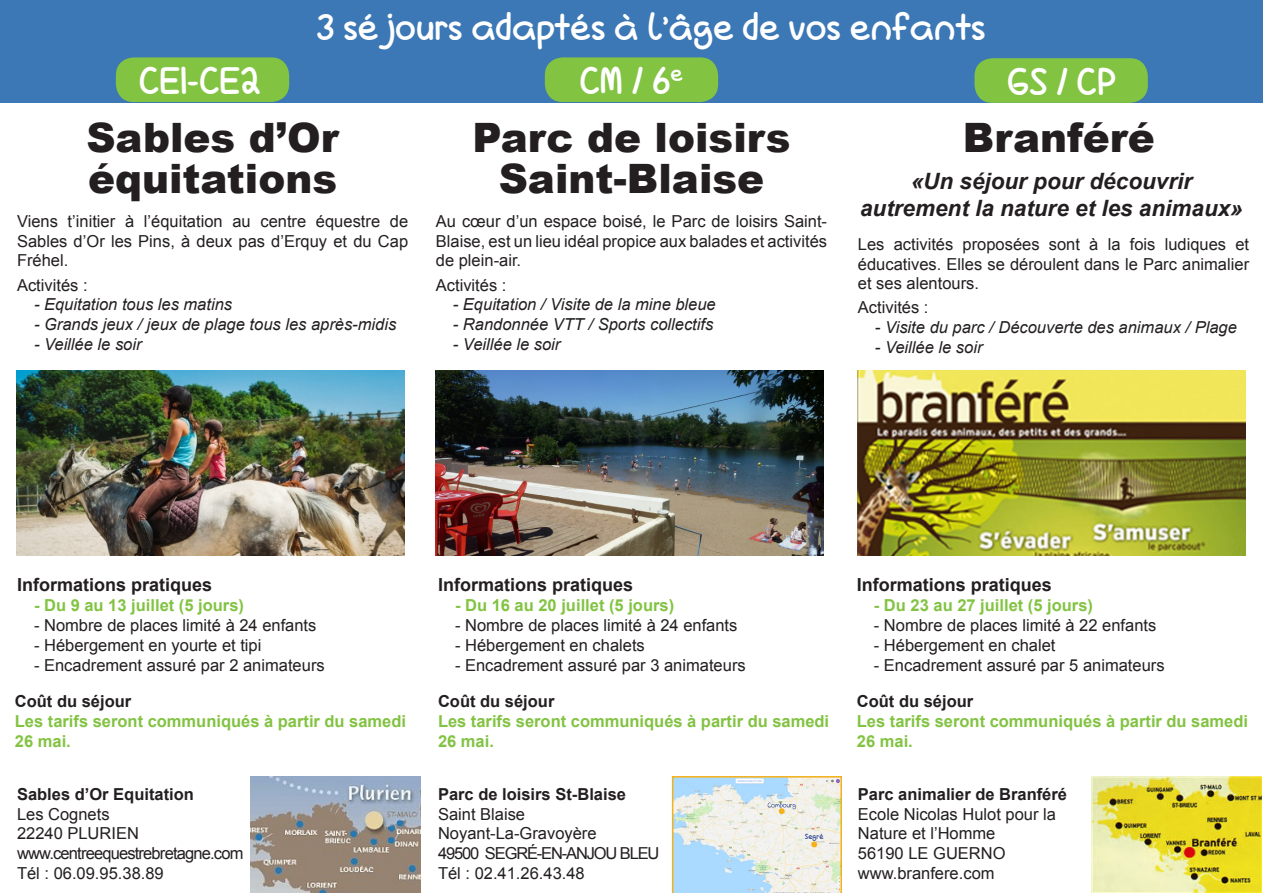
<style>
.page{position:relative;width:1263px;height:893px;background:#fff}
.page>*{position:absolute;margin:0;border:0;box-sizing:border-box;transform-origin:0 0}
.t1{font:900 40.5px "Arial";color:#231f20}
.t2{font:700 39px "Love Is Complicated Again";color:#fff}
.t3{font:700 37.5px "Love Is Complicated Again";color:#fff}
.t4{font:italic 700 22.5px/27px "Arial";color:#231f20;text-align:center}
.t5{font:700 18px "Arial";color:#231f20}
.t6{font:16.5px/19.8px "Arial";color:#231f20;text-align:justify}
.t7{font:700 16.5px/19.8px "Arial";color:#82c342}
.t8{font:italic 16.5px "Arial";color:#231f20}
.t9{font:700 16.5px "Arial";color:#231f20}
.t10{font:16.5px "Arial";letter-spacing:-.05em;color:#231f20}
.t11{font:16.5px "Arial";letter-spacing:-.07em;color:#231f20}
.t12{font:700 7.5px "Love Is Complicated Again";color:#253f8e}
</style>
<div class="page">
<div style="left:0;top:0;width:1263px;height:102px;background:#3c78b5"></div>
<div style="left:116px;top:57px;width:173px;height:45px;background:#82c342;border-radius:18px"></div>
<div style="left:545px;top:57px;width:173px;height:45px;background:#82c342;border-radius:18px"></div>
<div style="left:974px;top:58px;width:174px;height:45px;background:#82c342;border-radius:18px"></div>
<img style="left:251px;top:776px;width:170px;height:117px">
<img style="left:17px;top:370px;width:387px;height:186px">
<img style="left:436px;top:370px;width:388px;height:186px">
<svg style="left:672px;top:776px;width:170px;height:117px"></svg>
<img style="left:857px;top:370px;width:388px;height:186px">
<img style="left:1092px;top:776px;width:170px;height:117px">
<p class="t3" style="left:316px;top:5px;width:671px">3 séjours adaptés à l’âge de vos enfants</p>
<p class="t2" style="left:139px;top:58px;width:123px">CE1-CE2</p>
<p class="t2" style="left:580px;top:58px;width:105px">CM / 6<sup>e</sup></p>
<p class="t2" style="left:1007px;top:59px;width:110px">GS / CP</p>
<p class="t1" style="left:86px;top:108px;width:254px">Sables d’Or</p>
<p class="t1" style="left:88px;top:149px;width:251px">équitations</p>
<p class="t1" style="left:472px;top:108px;width:320px">Parc de loisirs</p>
<p class="t1" style="left:963px;top:108px;width:193px">Branféré</p>
<p class="t1" style="left:499px;top:149px;width:267px">Saint-Blaise</p>
<p class="t4" style="left:860px;top:168px;width:384px">«Un séjour pour découvrir autrement la nature et les animaux»</p>
<p class="t6" style="left:858px;top:234px;width:393px">Les activités proposées sont à la fois ludiques et éducatives. Elles se déroulent dans le Parc animalier et ses alentours.</p>
<p class="t6" style="left:858px;top:298px;width:72px">Activités :</p>
<p class="t8" style="left:875px;top:317px;width:363px">- Visite du parc / Découverte des animaux / Plage</p>
<p class="t8" style="left:875px;top:337px;width:109px">- Veillée le soir</p>
<p class="t6" style="left:436px;top:211px;width:393px">Au cœur d’un espace boisé, le Parc de loisirs Saint-Blaise, est un lieu idéal propice aux balades et activités de plein-air.</p>
<p class="t6" style="left:436px;top:275px;width:72px">Activités :</p>
<p class="t8" style="left:453px;top:294px;width:264px">- Equitation / Visite de la mine bleue</p>
<p class="t8" style="left:453px;top:314px;width:262px">- Randonnée VTT / Sports collectifs</p>
<p class="t8" style="left:453px;top:333px;width:109px">- Veillée le soir</p>
<p class="t6" style="left:17px;top:211px;width:393px">Viens t’initier à l’équitation au centre équestre de Sables d’Or les Pins, à deux pas d’Erquy et du Cap Fréhel.</p>
<p class="t6" style="left:17px;top:275px;width:72px">Activités :</p>
<p class="t8" style="left:34px;top:294px;width:200px">- Equitation tous les matins</p>
<p class="t8" style="left:34px;top:314px;width:364px">- Grands jeux / jeux de plage tous les après-midis</p>
<p class="t8" style="left:34px;top:333px;width:109px">- Veillée le soir</p>
<p class="t5" style="left:17px;top:573px;width:197px">Informations pratiques</p>
<p class="t7" style="left:34px;top:596px;width:211px">- Du 9 au 13 juillet (5 jours)</p>
<p class="t6" style="left:34px;top:615px;width:284px">- Nombre de places limité à 24 enfants</p>
<p class="t6" style="left:34px;top:635px;width:229px">- Hébergement en yourte et tipi</p>
<p class="t6" style="left:34px;top:655px;width:292px">- Encadrement assuré par 2 animateurs</p>
<p class="t9" style="left:15px;top:690px;width:118px">Coût du séjour</p>
<p class="t7" style="left:15px;top:712px;width:393px">Les tarifs seront communiqués à partir du samedi<br>26 mai.</p>
<p class="t9" style="left:17px;top:783px;width:178px">Sables d’Or Equitation</p>
<p class="t6" style="left:17px;top:804px;width:94px">Les Cognets</p>
<p class="t6" style="left:17px;top:824px;width:123px">22240 PLURIEN</p>
<p class="t10" style="left:17px;top:843px;width:228px">www.centreequestrebretagne.com</p>
<p class="t6" style="left:17px;top:863px;width:148px">Tél : 06.09.95.38.89</p>
<p class="t5" style="left:438px;top:573px;width:197px">Informations pratiques</p>
<p class="t7" style="left:455px;top:596px;width:221px">- Du 16 au 20 juillet (5 jours)</p>
<p class="t6" style="left:455px;top:615px;width:284px">- Nombre de places limité à 24 enfants</p>
<p class="t6" style="left:455px;top:635px;width:191px">- Hébergement en chalets</p>
<p class="t6" style="left:455px;top:655px;width:292px">- Encadrement assuré par 3 animateurs</p>
<p class="t9" style="left:438px;top:690px;width:118px">Coût du séjour</p>
<p class="t7" style="left:438px;top:712px;width:393px">Les tarifs seront communiqués à partir du samedi<br>26 mai.</p>
<p class="t9" style="left:438px;top:783px;width:190px">Parc de loisirs St-Blaise</p>
<p class="t6" style="left:438px;top:804px;width:89px">Saint Blaise</p>
<p class="t6" style="left:438px;top:824px;width:160px">Noyant-La-Gravoyère</p>
<p class="t11" style="left:438px;top:843px;width:223px">49500 SEGRÉ-EN-ANJOU BLEU</p>
<p class="t6" style="left:438px;top:863px;width:148px">Tél : 02.41.26.43.48</p>
<p class="t12" style="left:805px;top:832px;width:20px">Segré</p>
<p class="t5" style="left:857px;top:573px;width:197px">Informations pratiques</p>
<p class="t7" style="left:874px;top:596px;width:221px">- Du 23 au 27 juillet (5 jours)</p>
<p class="t6" style="left:874px;top:615px;width:284px">- Nombre de places limité à 22 enfants</p>
<p class="t6" style="left:874px;top:635px;width:183px">- Hébergement en chalet</p>
<p class="t6" style="left:874px;top:655px;width:292px">- Encadrement assuré par 5 animateurs</p>
<p class="t9" style="left:857px;top:690px;width:118px">Coût du séjour</p>
<p class="t7" style="left:857px;top:712px;width:393px">Les tarifs seront communiqués à partir du samedi<br>26 mai.</p>
<p class="t9" style="left:858px;top:783px;width:211px">Parc animalier de Branféré</p>
<p class="t6" style="left:858px;top:804px;width:200px">Ecole Nicolas Hulot pour la</p>
<p class="t6" style="left:858px;top:824px;width:139px">Nature et l’Homme</p>
<p class="t6" style="left:858px;top:844px;width:149px">56190 LE GUERNO</p>
<p class="t6" style="left:858px;top:863px;width:138px">www.branfere.com</p>
</div>
